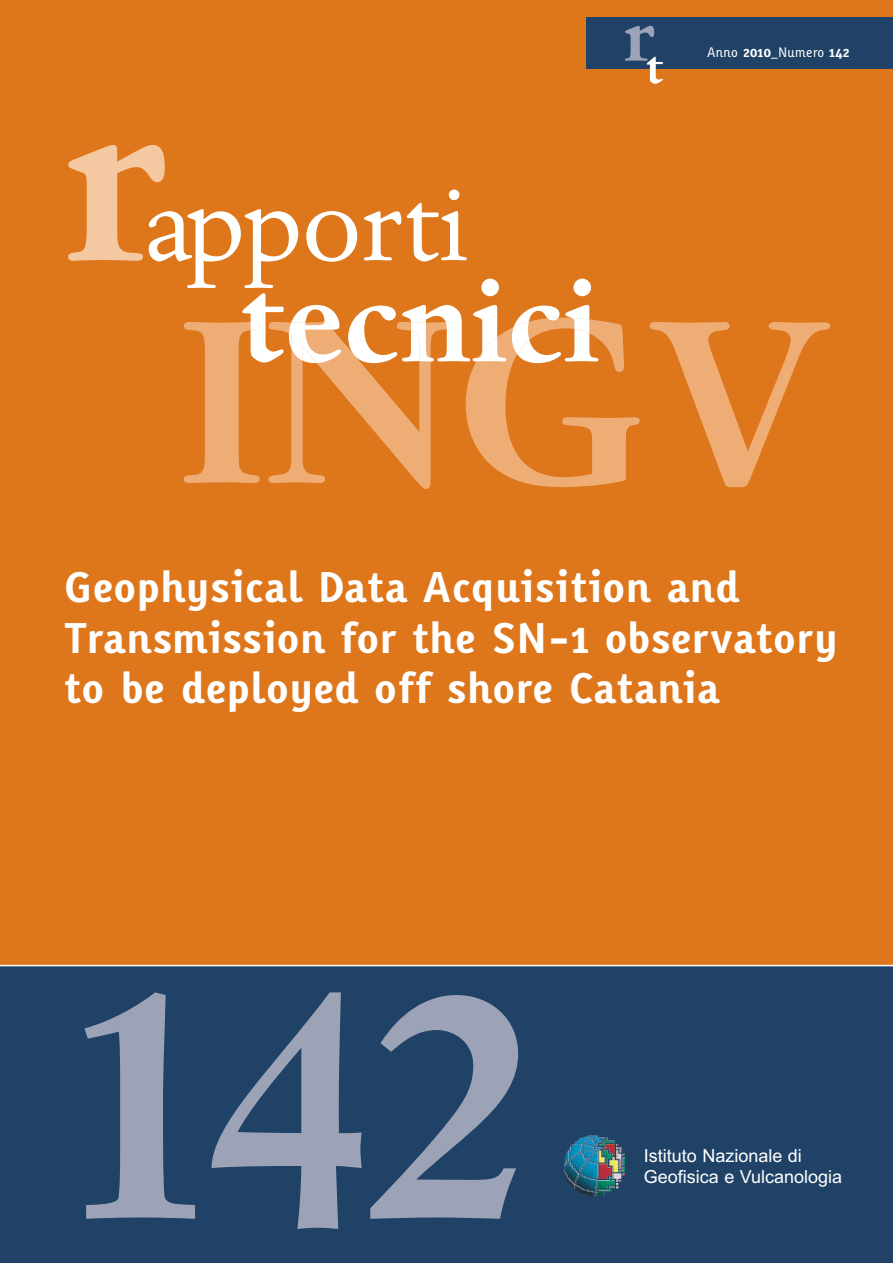
<style>
.page{position:relative;width:893px;height:1263px;background:#de761b}
.page>*{position:absolute;margin:0;border:0;box-sizing:border-box;transform-origin:0 0}
.t1{font:700 132px "Dante";color:#fff}
.t2{font:117px "Dante";color:#fff}
.t3{font:700 51.6px "Dante";color:#fff}
.t4{font:700 42px/50.4px "Karbid";letter-spacing:-.02em;color:#fff}
.t5{font:18px/21.6px "Arial";color:#fff}
.t6{font:13.5px "Karbid";color:#fff}
.s1{font-weight:700}
</style>
<div class="page">
<svg style="left:68px;top:145px;width:97px;height:116px"></svg>
<div style="left:587px;top:17px;width:306px;height:51px;background:#1f4266"></div>
<svg style="left:184px;top:320px;width:646px;height:169px"></svg>
<svg style="left:242px;top:318px;width:356px;height:45px"></svg>
<div style="left:0;top:965px;width:893px;height:298px;background:#1f4266"></div>
<hr style="left:0;top:965px;width:893px;height:1px;background:#fff">
<img style="left:573px;top:1135px;width:45px;height:21px">
<img style="left:84px;top:992px;width:434px;height:237px">
<img style="left:625px;top:26px;width:29px;height:35px">
<h2 class="t2" style="left:144px;top:182px;width:325px">apporti</h2>
<h1 class="t1" style="left:240px;top:273px;width:360px">tecnici</h1>
<p class="t3" style="left:646px;top:49px;width:19px">t</p>
<p class="t6" style="left:707px;top:44px;width:144px">Anno <span class="s1">2010</span>_Numero <span class="s1">142</span></p>
<p class="t4" style="left:64px;top:562px;width:776px">Geophysical Data Acquisition and<br>Transmission for the SN-1 observatory to be deployed off shore Catania</p>
<p class="t5" style="left:644px;top:1145px;width:200px">Istituto Nazionale di<br>Geofisica e Vulcanologia</p>
</div>
